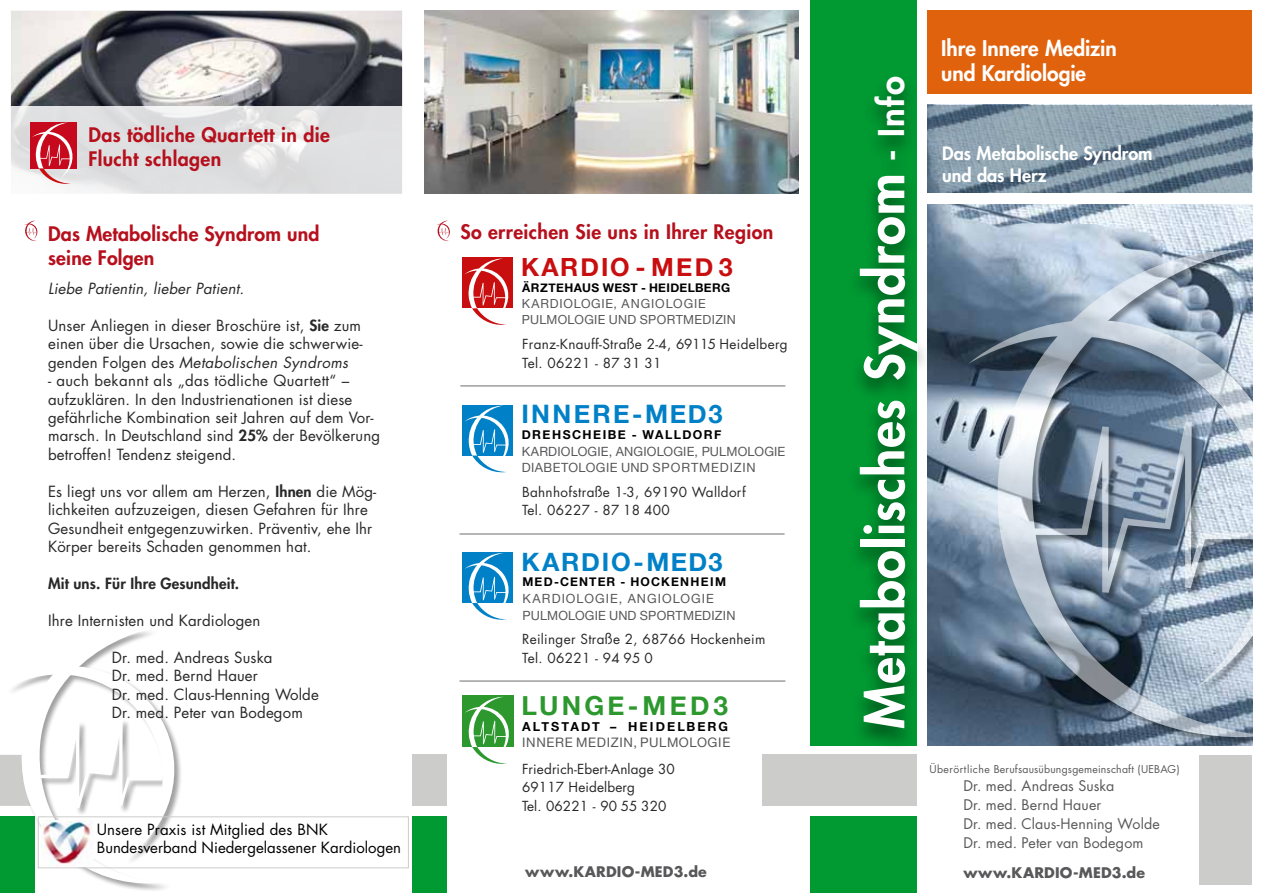
<style>
.page{position:relative;width:1263px;height:893px;background:#fff}
.page>*{position:absolute;margin:0;border:0;box-sizing:border-box;transform-origin:0 0}
.t1{font:800 52.5px "Futura";letter-spacing:.015em;color:#fff}
.t2{font:700 26.25px "Helvetica Neue";letter-spacing:.13em;color:#2c982e}
.t3{font:700 25.5px "Helvetica Neue";letter-spacing:.09em;color:#0081c7}
.t4{font:700 25.35px "Helvetica Neue";letter-spacing:.07em;color:#0081c7}
.t5{font:700 25.05px "Helvetica Neue";letter-spacing:.085em;color:#c90e10}
.t6{font:800 21px/25.2px "Futura";letter-spacing:-.005em;color:#fff}
.t7{font:800 19.5px/24px "Futura";letter-spacing:.02em;color:#b6101d}
.t8{font:800 18px/21.6px "Futura";color:#fff}
.t9{font:15px/18.5px "Futura";letter-spacing:.01em;color:#282829}
.t10{font:15px/18px "Futura";color:#000}
.t11{font:italic 15px "Futura";letter-spacing:.01em;color:#282829}
.t12{font:800 15px "Futura";letter-spacing:.01em;color:#282829}
.t13{font:14.25px/18.8px "Futura";letter-spacing:.01em;color:#58585a}
.t14{font:700 14.25px "Futura";letter-spacing:.015em;color:#58585a}
.t15{font:13.5px/18.5px "Futura";letter-spacing:.025em;color:#282829}
.t16{font:13.05px "Helvetica Neue";letter-spacing:.05em;color:#58585a}
.t17{font:12.75px/16.8px "Helvetica Neue";letter-spacing:.015em;color:#58585a}
.t18{font:12.6px/16.6px "Helvetica Neue";letter-spacing:.035em;color:#58585a}
.t19{font:700 12.6px "Helvetica Neue";letter-spacing:.16em;color:#000}
.t20{font:700 12.3px "Helvetica Neue";letter-spacing:.115em;color:#000}
.t21{font:700 12.15px "Helvetica Neue";letter-spacing:.09em;color:#000}
.t22{font:700 12px "Helvetica Neue";letter-spacing:.03em;color:#000}
.t23{font:10.5px "Futura";letter-spacing:.02em;color:#58585a}
.s1{font-weight:800}
.s2{font-style:italic}
.s3{font-size:34.5px}
</style>
<div class="page">
<div style="left:810px;top:0;width:107px;height:746px;background:#009932"></div>
<div style="left:927px;top:11px;width:325px;height:83px;background:#e0620d"></div>
<img style="left:424px;top:11px;width:374px;height:182px">
<div style="left:413px;top:816px;width:34px;height:77px;background:#009932"></div>
<div style="left:413px;top:755px;width:34px;height:51px;background:#ccccca"></div>
<div style="left:810px;top:816px;width:107px;height:77px;background:#009932"></div>
<div style="left:762px;top:755px;width:155px;height:51px;background:#ccccca"></div>
<img style="left:932px;top:204px;width:320px;height:542px">
<img style="left:12px;top:12px;width:389px;height:95px">
<div style="left:0;top:0;width:413px;height:204px;border:11px solid #fff"></div>
<svg style="left:0;top:107px;width:413px;height:97px;fill:#dfe0e1"></svg>
<svg style="left:0;top:631px;width:185px;height:260px"></svg>
<svg style="left:971px;top:248px;width:281px;height:498px;background:#8696a8"></svg>
<div style="left:1199px;top:755px;width:53px;height:129px;background:#ccccca"></div>
<div style="left:462px;top:257px;width:51px;height:51px;background:#c90e10"></div>
<svg style="left:465px;top:259px;width:44px;height:66px"></svg>
<div style="left:462px;top:405px;width:51px;height:50px;background:#0081c7"></div>
<svg style="left:464px;top:406px;width:48px;height:67px"></svg>
<div style="left:462px;top:552px;width:51px;height:51px;background:#0081c7"></div>
<svg style="left:465px;top:553px;width:44px;height:67px"></svg>
<div style="left:462px;top:696px;width:51px;height:51px;background:#2c982e"></div>
<svg style="left:465px;top:697px;width:44px;height:67px"></svg>
<hr style="left:460px;top:385px;width:325px;height:2px;background:#9c9e9f">
<hr style="left:459px;top:533px;width:325px;height:2px;background:#9c9e9f">
<hr style="left:459px;top:680px;width:326px;height:2px;background:#9c9e9f">
<svg style="left:932px;top:105px;width:320px;height:88px;background:#7c91a1"></svg>
<img style="left:41px;top:820px;width:53px;height:46px">
<div style="left:38px;top:816px;width:371px;height:52px;border:1px solid #ccccca"></div>
<svg style="left:24px;top:221px;width:14px;height:20px"></svg>
<svg style="left:437px;top:221px;width:13px;height:21px"></svg>
<div style="left:846px;top:74px;width:86px;height:678px;background:#000;opacity:.5"></div>
<div style="left:30px;top:122px;width:47px;height:46px;background:#c6091d"></div>
<svg style="left:32px;top:123px;width:44px;height:62px"></svg>
<h3 class="t7" style="left:88px;top:123px;width:243px;line-height:23.4px">Das tödliche Quartett in die<br>Flucht schlagen</h3>
<h3 class="t7" style="left:48px;top:222px;width:273px">Das Metabolische Syndrom und seine Folgen</h3>
<p class="t11" style="left:48px;top:279px;width:198px">Liebe Patientin, lieber Patient.</p>
<p class="t9" style="left:48px;top:316px;width:316px;text-align:justify">Unser Anliegen in dieser Broschüre ist, <span class="s1">Sie</span> zum einen über die Ursachen, sowie die schwerwie&shy;genden Folgen des <span class="s2">Metabolischen Syndroms</span></p>
<p class="t9" style="left:48px;top:372px;width:334px">- auch bekannt als „das tödliche Quartett“ – aufzuklären. In den Industrienationen ist diese gefährliche Kombination seit Jahren auf dem Vor&shy;marsch. In Deutschland sind <span class="s1">25%</span> der Bevölkerung betroffen! Tendenz steigend.</p>
<p class="t9" style="left:48px;top:482px;width:330px">Es liegt uns vor allem am Herzen, <span class="s1">Ihnen</span> die Mög&shy;lichkeiten aufzuzeigen, diesen Gefahren für Ihre Gesundheit entgegenzuwirken. Präventiv, ehe Ihr Körper bereits Schaden genommen hat.</p>
<p class="t12" style="left:48px;top:574px;width:193px">Mit uns. Für Ihre Gesundheit.</p>
<p class="t9" style="left:48px;top:611px;width:214px">Ihre Internisten und Kardiologen</p>
<p class="t9" style="left:112px;top:648px;width:209px">Dr. med. Andreas Suska<br>Dr. med. Bernd Hauer<br>Dr. med. Claus-Henning Wolde<br>Dr. med. Peter van Bodegom</p>
<p class="t10" style="left:97px;top:820px;width:306px">Unsere Praxis ist Mitglied des BNK<br>Bundesverband Niedergelassener Kardiologen</p>
<h3 class="t7" style="left:460px;top:219px;width:314px">So erreichen Sie uns in Ihrer Region</h3>
<h3 class="t5" style="left:521px;top:247px;width:213px">KARDIO - MED 3</h3>
<p class="t22" style="left:522px;top:278px;width:210px">ÄRZTEHAUS WEST - HEIDELBERG</p>
<p class="t18" style="left:522px;top:295px;width:216px">KARDIOLOGIE, ANGIOLOGIE<br>PULMOLOGIE UND SPORTMEDIZIN</p>
<p class="t15" style="left:522px;top:335px;width:267px">Franz-Knauff-Straße 2-4, 69115 Heidelberg<br>Tel. 06221 - 87 31 31</p>
<h3 class="t3" style="left:521px;top:394px;width:203px">INNERE-MED3</h3>
<p class="t20" style="left:522px;top:425px;width:201px">DREHSCHEIBE - WALLDORF</p>
<p class="t17" style="left:522px;top:443px;width:265px">KARDIOLOGIE, ANGIOLOGIE, PULMOLOGIE<br>DIABETOLOGIE UND SPORTMEDIZIN</p>
<p class="t15" style="left:522px;top:483px;width:225px">Bahnhofstraße 1-3, 69190 Walldorf<br>Tel. 06227 - 87 18 400</p>
<h3 class="t4" style="left:521px;top:542px;width:203px">KARDIO-MED3</h3>
<p class="t21" style="left:522px;top:572px;width:205px">MED-CENTER - HOCKENHEIM</p>
<p class="t18" style="left:523px;top:591px;width:214px">KARDIOLOGIE, ANGIOLOGIE<br>PULMOLOGIE UND SPORTMEDIZIN</p>
<p class="t15" style="left:522px;top:630px;width:245px">Reilinger Straße 2, 68766 Hockenheim<br>Tel. 06221 - 94 95 0</p>
<h2 class="t2" style="left:521px;top:685px;width:208px">LUNGE-MED3</h2>
<p class="t19" style="left:522px;top:716px;width:207px">ALTSTADT – H EIDELBERG</p>
<p class="t16" style="left:522px;top:733px;width:210px">I NNERE M EDIZIN, PULMOLOGIE</p>
<p class="t15" style="left:522px;top:760px;width:154px">Friedrich-Ebert-Anlage 30<br>69117 Heidelberg<br>Tel. 06221 - 90 55 320</p>
<h1 class="t1" style="left:852px;top:729px;width:654px;rotate:-90deg">Metabolisches Syndrom <span class="s3">- Info</span></h1>
<h3 class="t6" style="left:941px;top:36px;width:177px">Ihre Innere Medizin und Kardiologie</h3>
<p class="t8" style="left:942px;top:143px;width:212px">Das Metabolische Syndrom und das Herz</p>
<p class="t23" style="left:929px;top:762px;width:252px">Überörtliche Berufsausübungsgemeinschaft (UEBAG)</p>
<p class="t13" style="left:963px;top:777px;width:198px">Dr. med. Andreas Suska<br>Dr. med. Bernd Hauer<br>Dr. med. Claus-Henning Wolde<br>Dr. med. Peter van Bodegom</p>
<p class="t14" style="left:525px;top:862px;width:183px">WWW.KARDIO-MED3.DE</p>
<p class="t14" style="left:963px;top:863px;width:183px">WWW.KARDIO-MED3.DE</p>
</div>
